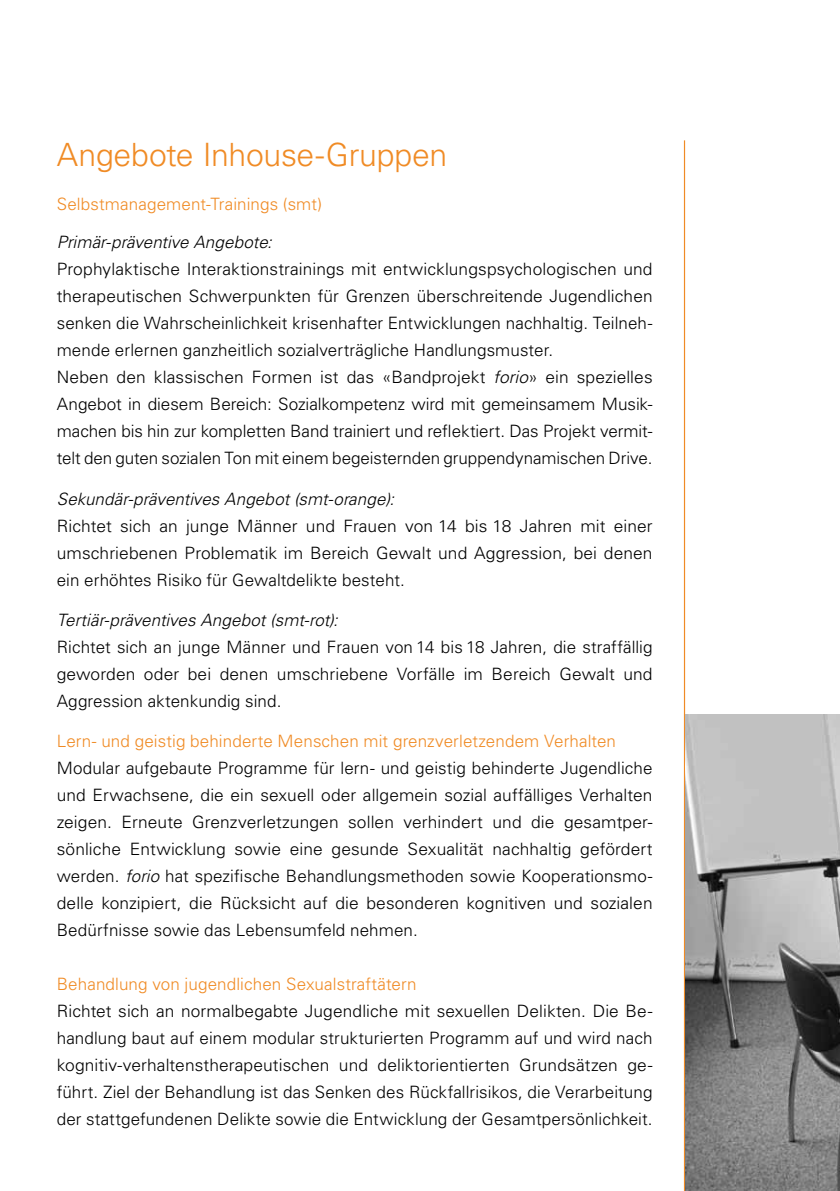
<style>
.page{position:relative;width:840px;height:1191px;background:#fff}
.page>*{position:absolute;margin:0;border:0;box-sizing:border-box;transform-origin:0 0}
.t1{font:300 32px "Univers LT";letter-spacing:-.01em;color:#f08b25}
.t2{font:300 17px/27px "Univers LT";letter-spacing:.005em;color:#000;text-align:justify}
.t3{font:300 17px "Univers LT";letter-spacing:.005em;color:#f08b25}
.t4{font:italic 300 17px "Univers LT";letter-spacing:.005em;color:#000}
.s1{font-style:italic}
</style>
<div class="page">
<hr style="left:683px;top:140px;width:1px;height:1051px;background:#f08b25">
<img style="left:684px;top:714px;width:155px;height:477px">
<h1 class="t1" style="left:57px;top:135px;width:392px">Angebote Inhouse-Gruppen</h1>
<p class="t3" style="left:57px;top:194px;width:267px">Selbstmanagement-Trainings (smt)</p>
<p class="t4" style="left:57px;top:232px;width:216px">Primär-präventive Angebote:</p>
<p class="t2" style="left:57px;top:256px;width:597px;text-align:left">Prophylaktische Interaktionstrainings mit entwicklungspsychologischen und therapeutischen Schwerpunkten für Grenzen überschreitende Jugendlichen senken die Wahrscheinlichkeit krisenhafter Entwicklungen nachhaltig. Teilneh&shy;mende erlernen ganzheitlich sozialverträgliche Handlungsmuster.<br>Neben den klassischen Formen ist das «Bandprojekt <span class="s1">forio</span>» ein spezielles Angebot in diesem Bereich: Sozialkompetenz wird mit gemeinsamem Musik&shy;machen bis hin zur kompletten Band trainiert und reflektiert. Das Projekt vermit&shy;telt den guten sozialen Ton mit einem begeisternden gruppendynamischen Drive.</p>
<p class="t4" style="left:57px;top:488px;width:339px">Sekundär-präventives Angebot (smt-orange):</p>
<p class="t2" style="left:57px;top:512px;width:597px">Richtet sich an junge Männer und Frauen von 14 bis 18 Jahren mit einer umschriebenen Problematik im Bereich Gewalt und Aggression, bei denen ein erhöhtes Risiko für Gewaltdelikte besteht.</p>
<p class="t4" style="left:57px;top:609px;width:282px">Tertiär-präventives Angebot (smt-rot):</p>
<p class="t2" style="left:57px;top:633px;width:597px">Richtet sich an junge Männer und Frauen von 14 bis 18 Jahren, die straffällig geworden oder bei denen umschriebene Vorfälle im Bereich Gewalt und Aggression aktenkundig sind.</p>
<p class="t3" style="left:57px;top:730px;width:560px">Lern- und geistig behinderte Menschen mit grenzverletzendem Verhalten</p>
<p class="t2" style="left:57px;top:754px;width:597px">Modular aufgebaute Programme für lern- und geistig behinderte Jugendliche und Erwachsene, die ein sexuell oder allgemein sozial auffälliges Verhalten zeigen. Erneute Grenzverletzungen sollen verhindert und die gesamtper&shy;sönliche Entwicklung sowie eine gesunde Sexualität nachhaltig gefördert werden. <span class="s1">forio</span> hat spezifische Behandlungsmethoden sowie Kooperationsmo&shy;delle konzipiert, die Rücksicht auf die besonderen kognitiven und sozialen Bedürfnisse sowie das Lebensumfeld nehmen.</p>
<p class="t3" style="left:57px;top:973px;width:361px">Behandlung von jugendlichen Sexualstraftätern</p>
<p class="t2" style="left:57px;top:997px;width:597px">Richtet sich an normalbegabte Jugendliche mit sexuellen Delikten. Die Be&shy;handlung baut auf einem modular strukturierten Programm auf und wird nach kognitiv-verhaltenstherapeutischen und deliktorientierten Grundsätzen ge&shy;führt. Ziel der Behandlung ist das Senken des Rückfallrisikos, die Verarbeitung der stattgefundenen Delikte sowie die Entwicklung der Gesamtpersönlichkeit.</p>
</div>
